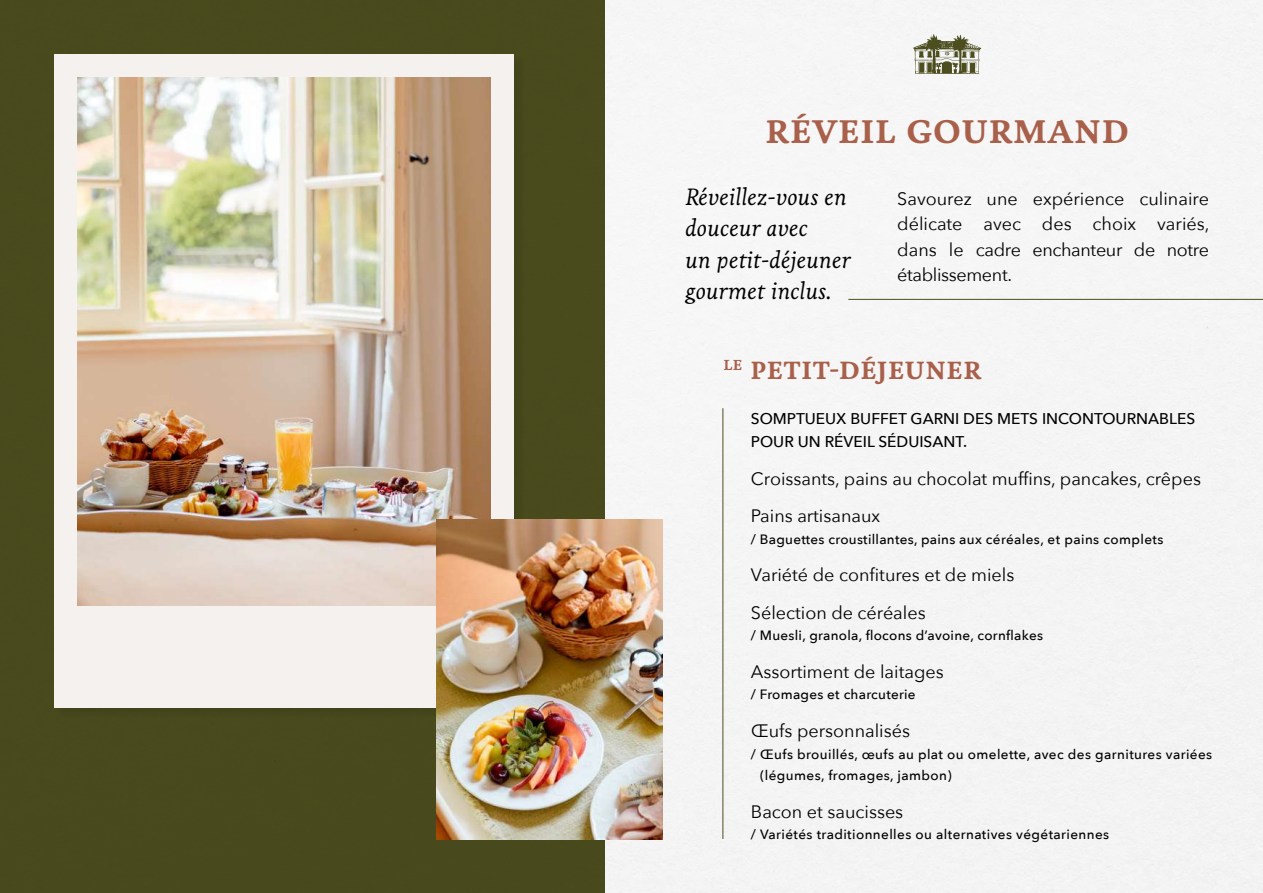
<style>
.page{position:relative;width:1263px;height:893px;background:#fff}
.page>*{position:absolute;margin:0;border:0;box-sizing:border-box;transform-origin:0 0}
.t1{font:700 33.45px "Livory";letter-spacing:.025em;color:#a9604a}
.t2{font:700 25.5px "Livory";letter-spacing:.025em;color:#a9604a}
.t3{font:italic 24.15px/31.3px "Livory";color:#000}
.t4{font:18px/25.5px "Avenir Next";color:#000}
.t5{font:500 15.45px/23.4px "Avenir Next";color:#000}
.t6{font:500 13.5px/21.6px "Avenir Next";letter-spacing:.03em;color:#000}
</style>
<div class="page">
<img style="left:0;top:0;width:1263px;height:893px">
<svg style="left:913px;top:34px;width:68px;height:40px"></svg>
<div style="left:55px;top:56px;width:471px;height:663px;background:#44461b"></div>
<div style="left:54px;top:54px;width:460px;height:653px;background:#f4f1ee"></div>
<img style="left:78px;top:78px;width:412px;height:528px">
<img style="left:437px;top:519px;width:225px;height:320px">
<hr style="left:722px;top:408px;width:1px;height:431px;background:#4c4e1f">
<hr style="left:848px;top:299px;width:415px;height:1px;background:#4c4e1f">
<h1 class="t1" style="left:765px;top:111px;width:365px">RÉVEIL GOURMAND</h1>
<h3 class="t3" style="left:685px;top:181px;width:167px">Réveillez-vous en douceur avec<br>un petit-déjeuner gourmet inclus.</h3>
<p class="t4" style="left:897px;top:185px;width:314px;text-align:justify">Savourez une expérience culinaire délicate avec des choix variés, dans le cadre enchanteur de notre établissement.</p>
<h2 class="t2" style="left:723px;top:355px;width:260px"><sup>LE</sup> PETIT-DÉJEUNER</h2>
<p class="t5" style="left:751px;top:406px;width:446px">SOMPTUEUX BUFFET GARNI DES METS INCONTOURNABLES<br>POUR UN RÉVEIL SÉDUISANT.</p>
<p class="t4" style="left:751px;top:459px;width:452px;line-height:37.5px">Croissants, pains au chocolat muffins, pancakes, crêpes<br>Pains artisanaux</p>
<p class="t6" style="left:751px;top:528px;width:414px">/ Baguettes croustillantes, pains aux céréales, et pains complets</p>
<p class="t4" style="left:751px;top:555px;width:265px;line-height:37.5px">Variété de confitures et de miels<br>Sélection de céréales</p>
<p class="t6" style="left:751px;top:624px;width:294px">/ Muesli, granola, flocons d’avoine, cornflakes</p>
<p class="t4" style="left:751px;top:658px;width:194px">Assortiment de laitages</p>
<p class="t6" style="left:751px;top:683px;width:166px">/ Fromages et charcuterie</p>
<p class="t4" style="left:751px;top:717px;width:161px">Œufs personnalisés</p>
<p class="t6" style="left:760px;top:743px;width:453px;text-indent:-9px">/ Œufs brouillés, œufs au plat ou omelette, avec des garnitures variées (légumes, fromages, jambon)</p>
<p class="t4" style="left:751px;top:798px;width:154px">Bacon et saucisses</p>
<p class="t6" style="left:751px;top:823px;width:360px">/ Variétés traditionnelles ou alternatives végétariennes</p>
</div>
